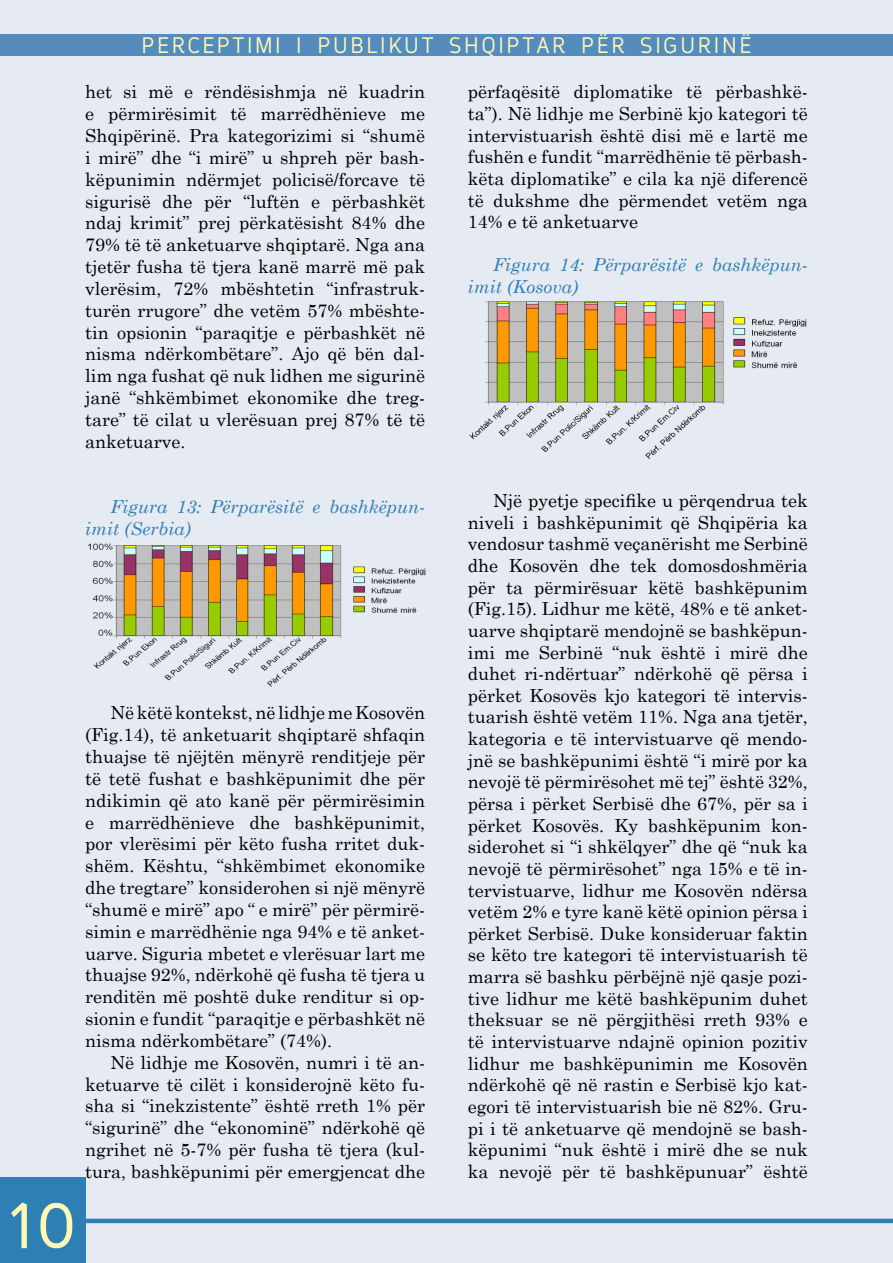
<style>
.page{position:relative;width:893px;height:1263px;background:#fff}
.page>*{position:absolute;margin:0;border:0;box-sizing:border-box;transform-origin:0 0}
.t1{font:72px "Oceania Display";color:#fff9b6}
.t2{font:21px "Oceania Display";letter-spacing:.1em;color:#fff9b8}
.t3{font:18px/21.6px "Century Schoolbook";color:#000;text-align:justify}
.t4{font:italic 18px/21.9px "Century Schoolbook";color:#2e7fb4}
</style>
<div class="page">
<div style="left:0;top:0;width:893px;height:1262px;background:#e6ebf3"></div>
<div style="left:0;top:1178px;width:85px;height:85px;background:#2e7fb4"></div>
<hr style="left:85px;top:1219px;width:808px;height:4px;background:#2e7fb4">
<div style="left:0;top:34px;width:893px;height:21px;background:#548dbd"></div>
<img style="left:87px;top:543px;width:338px;height:144px">
<img style="left:469px;top:301px;width:338px;height:158px">
<p class="t2" style="left:141px;top:33px;width:612px">PERCEPTIMI I PUBLIKUT SHQIPTAR PËR SIGURINË</p>
<p class="t3" style="left:85px;top:79px;width:342px">het si më e rëndësishmja në kuadrin e përmirësimit të marrëdhënieve me Shqipërinë. Pra kategorizimi si “shumë i mirë” dhe “i mirë” u shpreh për bash&shy;këpunimin ndërmjet policisë/forcave të sigurisë dhe për “luftën e përbashkët ndaj krimit” prej përkatësisht 84% dhe 79% të të anketuarve shqiptarë. Nga ana tjetër fusha të tjera kanë marrë më pak vlerësim, 72% mbështetin “infrastruk&shy;turën rrugore” dhe vetëm 57% mbështe&shy;tin opsionin “paraqitje e përbashkët në nisma ndërkombëtare”. Ajo që bën dal&shy;lim nga fushat që nuk lidhen me sigurinë janë “shkëmbimet ekonomike dhe treg&shy;tare” të cilat u vlerësuan prej 87% të të anketuarve.</p>
<p class="t3" style="left:468px;top:79px;width:342px">përfaqësitë diplomatike të përbashkë&shy;ta”). Në lidhje me Serbinë kjo kategori të intervistuarish është disi më e lartë me fushën e fundit “marrëdhënie të përbash&shy;këta diplomatike” e cila ka një diferencë të dukshme dhe përmendet vetëm nga 14% e të anketuarve</p>
<p class="t4" style="left:468px;top:253px;width:342px;text-indent:26px">Figura 14: Përparësitë e bashkëpun&shy;imit (Kosova)</p>
<p class="t4" style="left:85px;top:495px;width:342px;text-indent:26px">Figura 13: Përparësitë e bashkëpun&shy;imit (Serbia)</p>
<h1 class="t1" style="left:8px;top:1181px;width:71px">10</h1>
<p class="t3" style="left:85px;top:700px;width:342px;text-indent:26px">Në këtë kontekst, në lidhje me Kosovën (Fig.14), të anketuarit shqiptarë shfaqin thuajse të njëjtën mënyrë renditjeje për të tetë fushat e bashkëpunimit dhe për ndikimin që ato kanë për përmirësimin e marrëdhënieve dhe bashkëpunimit, por vlerësimi për këto fusha rritet duk&shy;shëm. Kështu, “shkëmbimet ekonomike dhe tregtare” konsiderohen si një mënyrë “shumë e mirë” apo “ e mirë” për përmirë&shy;simin e marrëdhënie nga 94% e të anket&shy;uarve. Siguria mbetet e vlerësuar lart me thuajse 92%, ndërkohë që fusha të tjera u renditën më poshtë duke renditur si op&shy;sionin e fundit “paraqitje e përbashkët në nisma ndërkombëtare” (74%).</p>
<p class="t3" style="left:85px;top:1050px;width:342px;text-indent:26px">Në lidhje me Kosovën, numri i të an&shy;ketuarve të cilët i konsiderojnë këto fu&shy;sha si “inekzistente” është rreth 1% për “sigurinë” dhe “ekonominë” ndërkohë që ngrihet në 5-7% për fusha të tjera (kul&shy;tura, bashkëpunimi për emergjencat dhe</p>
<p class="t3" style="left:468px;top:488px;width:342px;text-indent:26px">Një pyetje specifike u përqendrua tek niveli i bashkëpunimit që Shqipëria ka vendosur tashmë veçanërisht me Serbinë dhe Kosovën dhe tek domosdoshmëria për ta përmirësuar këtë bashkëpunim (Fig.15). Lidhur me këtë, 48% e të anket&shy;uarve shqiptarë mendojnë se bashkëpun&shy;imi me Serbinë “nuk është i mirë dhe duhet ri-ndërtuar” ndërkohë që përsa i përket Kosovës kjo kategori të intervis&shy;tuarish është vetëm 11%. Nga ana tjetër, kategoria e të intervistuarve që mendo&shy;jnë se bashkëpunimi është “i mirë por ka nevojë të përmirësohet më tej” është 32%, përsa i përket Serbisë dhe 67%, për sa i përket Kosovës. Ky bashkëpunim kon&shy;siderohet si “i shkëlqyer” dhe që “nuk ka nevojë të përmirësohet” nga 15% e të in&shy;tervistuarve, lidhur me Kosovën ndërsa vetëm 2% e tyre kanë këtë opinion përsa i përket Serbisë. Duke konsideruar faktin se këto tre kategori të intervistuarish të marra së bashku përbëjnë një qasje pozi&shy;tive lidhur me këtë bashkëpunim duhet theksuar se në përgjithësi rreth 93% e të intervistuarve ndajnë opinion pozitiv lidhur me bashkëpunimin me Kosovën ndërkohë që në rastin e Serbisë kjo kat&shy;egori të intervistuarish bie në 82%. Gru&shy;pi i të anketuarve që mendojnë se bash&shy;këpunimi “nuk është i mirë dhe se nuk ka nevojë për të bashkëpunuar” është</p>
</div>
